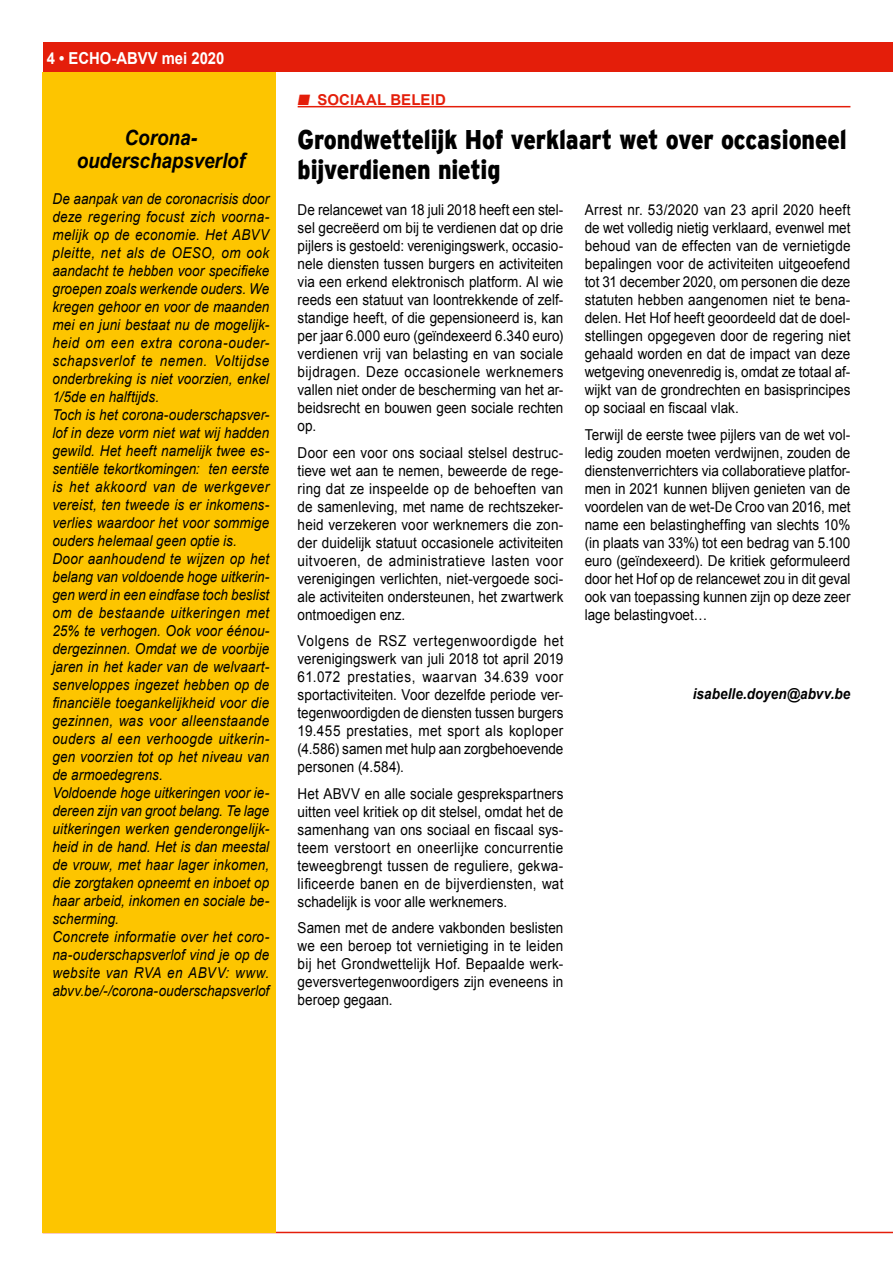
<style>
.page{position:relative;width:893px;height:1263px;background:#fff}
.page>*{position:absolute;margin:0;border:0;box-sizing:border-box;transform-origin:0 0}
.t1{font:900 27px/30px "Interstate";letter-spacing:-.005em;color:#000;scale:.85 1}
.t2{font:italic 700 21px/22.5px "Arial";letter-spacing:-.005em;color:#000;text-align:center;scale:.9 1}
.t3{font:700 16.5px "Arial";color:#fff;scale:.9 1}
.t4{font:15px/18px "Arial";letter-spacing:.005em;color:#000;text-align:justify;scale:.9 1}
.t5{font:italic 15px/18px "Arial";letter-spacing:.01em;color:#000;scale:.9 1}
.t6{font:italic 700 15px "Arial";letter-spacing:.005em;color:#000;scale:.9 1}
.t7{font:700 15px "Arial";letter-spacing:.005em;color:#e41e0a}
</style>
<div class="page">
<div style="left:43px;top:43px;width:850px;height:29px;background:#e41e0a"></div>
<hr style="left:43px;top:1232px;width:850px;height:1px;background:#e41e0a">
<div style="left:43px;top:72px;width:233px;height:1161px;background:#fdc500"></div>
<hr style="left:298px;top:106px;width:552px;height:1px;background:#e41e0a">
<p class="t3" style="left:47px;top:47px;width:199px">4 • ECHO-ABVV mei 2020</p>
<h2 class="t2" style="left:77px;top:128px;width:188px">Corona&shy;ouderschapsverlof</h2>
<p class="t5" style="left:52px;top:190px;width:242px">De aanpak van de coronacrisis door deze regering focust zich voorna&shy;melijk op de economie. Het ABVV pleitte, net als de OESO, om ook aandacht te hebben voor specifieke groepen zoals werkende ouders. We kregen gehoor en voor de maanden mei en juni bestaat nu de mogelijk&shy;heid om een extra corona-ouder&shy;schapsverlof te nemen. Voltijdse onderbreking is niet voorzien, enkel 1/5de en halftijds.<br>Toch is het corona-ouderschapsver&shy;lof in deze vorm niet wat wij hadden gewild. Het heeft namelijk twee es&shy;sentiële tekortkomingen: ten eerste is het akkoord van de werkgever vereist, ten tweede is er inkomens&shy;verlies waardoor het voor sommige ouders helemaal geen optie is.<br>Door aanhoudend te wijzen op het belang van voldoende hoge uitkerin&shy;gen werd in een eindfase toch beslist om de bestaande uitkeringen met 25% te verhogen. Ook voor éénou&shy;dergezinnen. Omdat we de voorbije jaren in het kader van de welvaart&shy;senveloppes ingezet hebben op de financiële toegankelijkheid voor die gezinnen, was voor alleenstaande ouders al een verhoogde uitkerin&shy;gen voorzien tot op het niveau van de armoedegrens.<br>Voldoende hoge uitkeringen voor ie&shy;dereen zijn van groot belang. Te lage uitkeringen werken genderongelijk&shy;heid in de hand. Het is dan meestal de vrouw, met haar lager inkomen, die zorgtaken opneemt en inboet op haar arbeid, inkomen en sociale be&shy;scherming.<br>Concrete informatie over het coro&shy;na-ouderschapsverlof vind je op de website van RVA en ABVV: www. abvv.be/-/corona-ouderschapsverlof</p>
<p class="t7" style="left:298px;top:90px;width:150px">■ SOCIAAL BELEID</p>
<h1 class="t1" style="left:298px;top:124px;width:647px">Grondwettelijk Hof verklaart wet over occasioneel bijverdienen nietig</h1>
<p class="t4" style="left:298px;top:201px;width:297px">De relancewet van 18 juli 2018 heeft een stel&shy;sel gecreëerd om bij te verdienen dat op drie pijlers is gestoeld: verenigingswerk, occasio&shy;nele diensten tussen burgers en activiteiten via een erkend elektronisch platform. Al wie reeds een statuut van loontrekkende of zelf&shy;standige heeft, of die gepensioneerd is, kan per jaar 6.000 euro (geïndexeerd 6.340 euro) verdienen vrij van belasting en van sociale bijdragen. Deze occasionele werknemers vallen niet onder de bescherming van het ar&shy;beidsrecht en bouwen geen sociale rechten op.</p>
<p class="t4" style="left:298px;top:444px;width:297px">Door een voor ons sociaal stelsel destruc&shy;tieve wet aan te nemen, beweerde de rege&shy;ring dat ze inspeelde op de behoeften van de samenleving, met name de rechtszeker&shy;heid verzekeren voor werknemers die zon&shy;der duidelijk statuut occasionele activiteiten uitvoeren, de administratieve lasten voor verenigingen verlichten, niet-vergoede soci&shy;ale activiteiten ondersteunen, het zwartwerk ontmoedigen enz.</p>
<p class="t4" style="left:298px;top:632px;width:297px">Volgens de RSZ vertegenwoordigde het verenigingswerk van juli 2018 tot april 2019<br>61.072 prestaties, waarvan 34.639 voor sportactiviteiten. Voor dezelfde periode ver&shy;tegenwoordigden de diensten tussen burgers 19.455 prestaties, met sport als koploper (4.586) samen met hulp aan zorgbehoevende personen (4.584).</p>
<p class="t4" style="left:298px;top:785px;width:297px">Het ABVV en alle sociale gesprekspartners uitten veel kritiek op dit stelsel, omdat het de samenhang van ons sociaal en fiscaal sys&shy;teem verstoort en oneerlijke concurrentie teweegbrengt tussen de reguliere, gekwa&shy;lificeerde banen en de bijverdiensten, wat schadelijk is voor alle werknemers.</p>
<p class="t4" style="left:298px;top:919px;width:297px">Samen met de andere vakbonden beslisten we een beroep tot vernietiging in te leiden bij het Grondwettelijk Hof. Bepaalde werk&shy;geversvertegenwoordigers zijn eveneens in beroep gegaan.</p>
<p class="t4" style="left:585px;top:201px;width:297px">Arrest nr. 53/2020 van 23 april 2020 heeft de wet volledig nietig verklaard, evenwel met behoud van de effecten van de vernietigde bepalingen voor de activiteiten uitgeoefend tot 31 december 2020, om personen die deze statuten hebben aangenomen niet te bena&shy;delen. Het Hof heeft geoordeeld dat de doel&shy;stellingen opgegeven door de regering niet gehaald worden en dat de impact van deze wetgeving onevenredig is, omdat ze totaal af&shy;wijkt van de grondrechten en basisprincipes op sociaal en fiscaal vlak.</p>
<p class="t4" style="left:585px;top:426px;width:297px">Terwijl de eerste twee pijlers van de wet vol&shy;ledig zouden moeten verdwijnen, zouden de dienstenverrichters via collaboratieve platfor&shy;men in 2021 kunnen blijven genieten van de voordelen van de wet-De Croo van 2016, met name een belastingheffing van slechts 10% (in plaats van 33%) tot een bedrag van 5.100 euro (geïndexeerd). De kritiek geformuleerd door het Hof op de relancewet zou in dit geval ook van toepassing kunnen zijn op deze zeer lage belastingvoet…</p>
<p class="t6" style="left:693px;top:684px;width:177px">isabelle.doyen@abvv.be</p>
</div>
